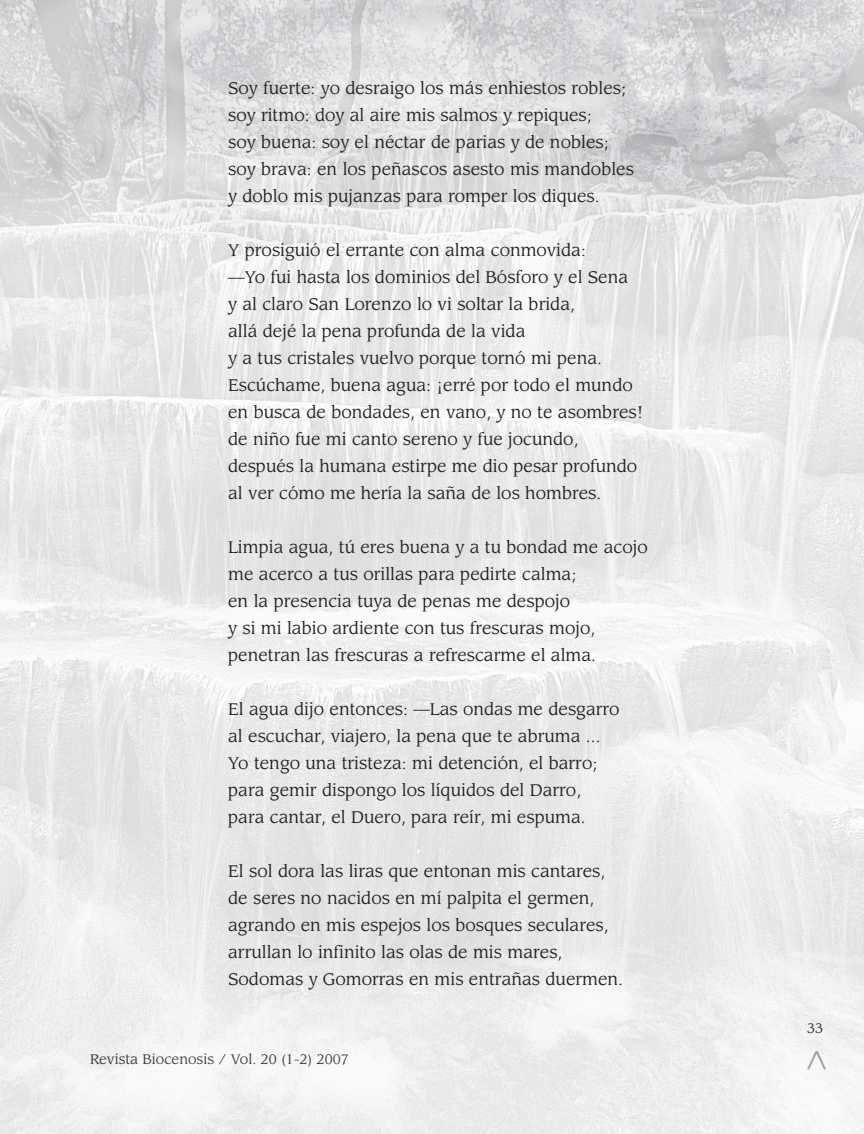
<style>
.page{position:relative;width:864px;height:1134px;background:#fff}
.page>*{position:absolute;margin:0;border:0;box-sizing:border-box;transform-origin:0 0}
.t1{font:36px "Leawood Std";color:#939598}
.t2{font:16.5px/27px "Leawood Std";color:#231f20}
.t3{font:13.5px "Leawood Std";color:#231f20}
</style>
<div class="page">
<img style="left:0;top:0;width:864px;height:1134px">
<p class="t2" style="left:228px;top:75px;width:407px">Soy fuerte: yo desraigo los más enhiestos robles; soy ritmo: doy al aire mis salmos y repiques;<br>soy buena: soy el néctar de parias y de nobles; soy brava: en los peñascos asesto mis mandobles y doblo mis pujanzas para romper los diques.</p>
<p class="t2" style="left:228px;top:237px;width:417px">Y prosiguió el errante con alma conmovida:<br>—Yo fui hasta los dominios del Bósforo y el Sena<br>y al claro San Lorenzo lo vi soltar la brida,<br>allá dejé la pena profunda de la vida<br>y a tus cristales vuelvo porque tornó mi pena.<br>Escúchame, buena agua: ¡erré por todo el mundo en busca de bondades, en vano, y no te asombres! de niño fue mi canto sereno y fue jocundo, después la humana estirpe me dio pesar profundo al ver cómo me hería la saña de los hombres.</p>
<p class="t2" style="left:228px;top:534px;width:421px">Limpia agua, tú eres buena y a tu bondad me acojo me acerco a tus orillas para pedirte calma;<br>en la presencia tuya de penas me despojo<br>y si mi labio ardiente con tus frescuras mojo, penetran las frescuras a refrescarme el alma.</p>
<p class="t2" style="left:228px;top:696px;width:393px">El agua dijo entonces: —Las ondas me desgarro al escuchar, viajero, la pena que te abruma ...<br>Yo tengo una tristeza: mi detención, el barro; para gemir dispongo los líquidos del Darro, para cantar, el Duero, para reír, mi espuma.</p>
<p class="t2" style="left:228px;top:858px;width:396px">El sol dora las liras que entonan mis cantares, de seres no nacidos en mí palpita el germen, agrando en mis espejos los bosques seculares, arrullan lo infinito las olas de mis mares, Sodomas y Gomorras en mis entrañas duermen.</p>
<p class="t3" style="left:90px;top:1051px;width:260px">Revista Biocenosis / Vol. 20 (1-2) 2007</p>
<p class="t3" style="left:807px;top:1020px;width:17px">33</p>
<h1 class="t1" style="left:792px;top:1071px;width:23px;rotate:-90deg">&gt;</h1>
</div>
